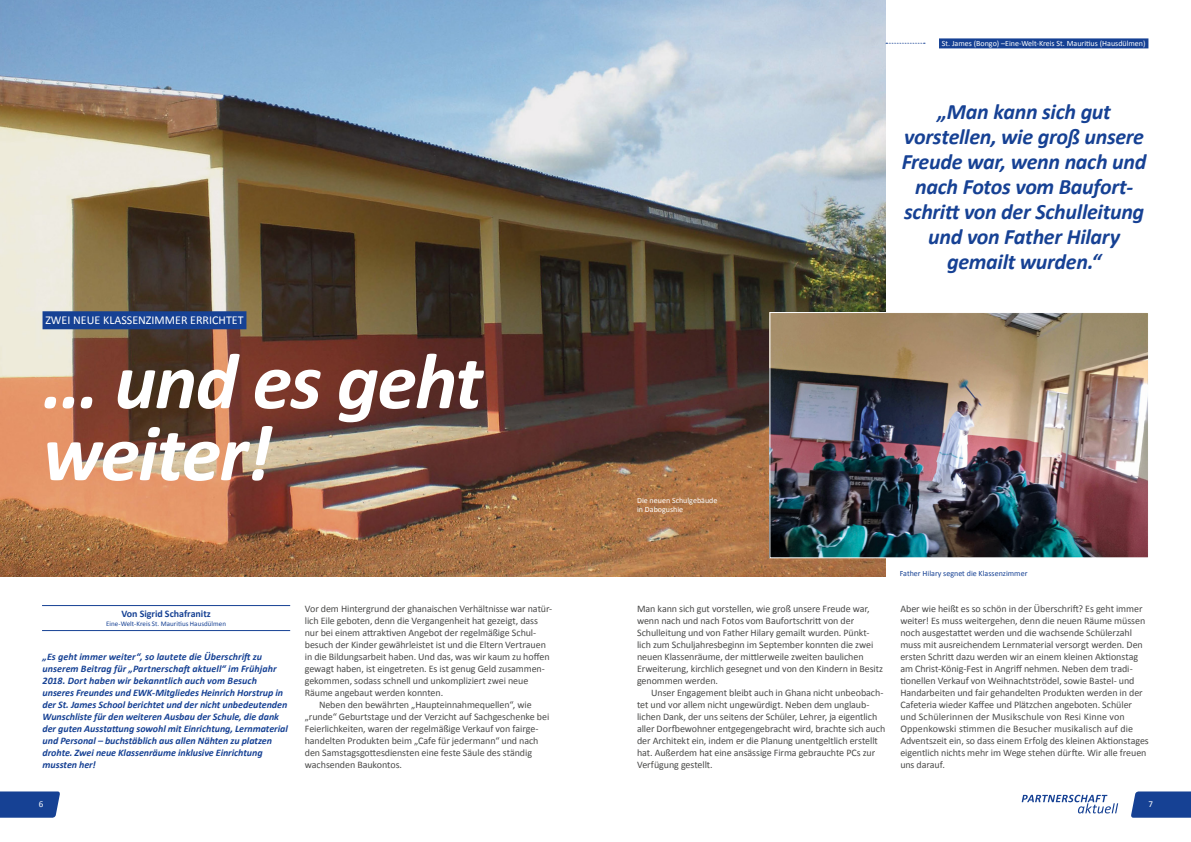
<style>
.page{position:relative;width:1191px;height:842px;background:#fff}
.page>*{position:absolute;margin:0;border:0;box-sizing:border-box;transform-origin:0 0}
.Inhalt{font:italic 700 80px "Calibri";letter-spacing:-.02em;color:#fff}
.t1{font:italic 700 22px/25px "Calibri";letter-spacing:-.015em;color:#164194;text-align:center}
.Absatzformat_3{font:12px "Calibri";color:#fff}
.t2{font:10px/12px "Calibri";letter-spacing:-.01em;color:#4a4a49}
.t3{font:italic 700 10px/12px "Calibri";letter-spacing:-.005em;color:#164194}
.t4{font:700 10px "Calibri";letter-spacing:-.005em;color:#164194}
.t5{font:9px "Calibri";color:#fff}
.Absatzformat_1{font:8px "Calibri";color:#fff}
.t6{font:8px "Calibri";color:#164194}
.t7{font:7px "Calibri";letter-spacing:.005em;color:#164194}
</style>
<div class="page">
<img style="left:0;top:0;width:885px;height:576px">
<img style="left:771px;top:314px;width:376px;height:242px">
<div style="left:769px;top:312px;width:380px;height:246px;border:1px solid #fff"></div>
<svg style="left:1131px;top:791px;width:60px;height:27px;background:#254d9a"></svg>
<svg style="left:0;top:791px;width:60px;height:27px;background:#254d9b"></svg>
<svg style="left:1021px;top:795px;width:97px;height:18px"></svg>
<div style="left:43px;top:311px;width:203px;height:18px;background:#164194"></div>
<svg style="left:886px;top:43px;width:39px;height:1px"></svg>
<div style="left:939px;top:38px;width:209px;height:10px;background:#164194"></div>
<hr style="left:42px;top:605px;width:248px;height:1px;background:#164194">
<hr style="left:42px;top:630px;width:248px;height:1px;background:#164194">
<p class="Absatzformat_1" style="left:942px;top:38px;width:205px">St. James (Bongo) –Eine-Welt-Kreis St. Mauritius (Hausdülmen)</p>
<p class="Absatzformat_3" style="left:45px;top:313px;width:200px">ZWEI NEUE KLASSENZIMMER ERRICHTET</p>
<p class="Inhalt" style="left:43px;top:332px;width:442px">… und es geht</p>
<p class="Inhalt" style="left:43px;top:404px;width:231px">weiter!</p>
<p class="t4" style="left:121px;top:607px;width:91px">Von Sigrid Schafranitz</p>
<p class="t7" style="left:106px;top:619px;width:121px">Eine-Welt-Kreis St. Mauritius Hausdülmen</p>
<p class="t3" style="left:43px;top:650px;width:221px">„Es geht immer weiter“, so lautete die Überschrift zu</p>
<p class="t3" style="left:43px;top:662px;width:235px">unserem Beitrag für „Partnerschaft aktuell“ im Frühjahr<br>2018. Dort haben wir bekanntlich auch vom Besuch</p>
<p class="t3" style="left:43px;top:686px;width:247px">unseres Freundes und EWK-Mitgliedes Heinrich Horstrup in der St. James School berichtet und der nicht unbedeutenden Wunschliste für den weiteren Ausbau der Schule, die dank der guten Ausstattung sowohl mit Einrichtung, Lernmaterial und Personal – buchstäblich aus allen Nähten zu platzen drohte. Zwei neue Klassenräume inklusive Einrichtung</p>
<p class="t3" style="left:43px;top:758px;width:55px">mussten her!</p>
<p class="t2" style="left:305px;top:602px;width:249px">Vor dem Hintergrund der ghanaischen Verhältnisse war natür&shy;lich Eile geboten, denn die Vergangenheit hat gezeigt, dass nur bei einem attraktiven Angebot der regelmäßige Schul&shy;besuch der Kinder gewährleistet ist und die Eltern Vertrauen in die Bildungsarbeit haben. Und das, was wir kaum zu hoffen gewagt haben, ist eingetreten. Es ist genug Geld zusammen&shy;gekommen, sodass schnell und unkompliziert zwei neue Räume angebaut werden konnten.</p>
<p class="t2" style="left:305px;top:698px;width:246px;text-indent:14px">Neben den bewährten „Haupteinnahmequellen“, wie „runde“ Geburtstage und der Verzicht auf Sachgeschenke bei Feierlichkeiten, waren der regelmäßige Verkauf von fairge&shy;handelten Produkten beim „Cafe für jedermann“ und nach den Samstagsgottesdiensten eine feste Säule des ständig wachsenden Baukontos.</p>
<p class="t1" style="left:937px;top:98px;width:175px">„Man kann sich gut</p>
<p class="t1" style="left:901px;top:123px;width:246px">vorstellen, wie groß unsere<br>Freude war, wenn nach und nach Fotos vom Baufort&shy;schritt von der Schulleitung und von Father Hilary</p>
<p class="t1" style="left:947px;top:248px;width:156px">gemailt wurden.“</p>
<p class="Absatzformat_1" style="left:637px;top:495px;width:82px">Die neuen Schulgebäude</p>
<p class="Absatzformat_1" style="left:637px;top:505px;width:48px">in Dabogushie</p>
<p class="t2" style="left:637px;top:602px;width:248px">Man kann sich gut vorstellen, wie groß unsere Freude war, wenn nach und nach Fotos vom Baufortschritt von der Schulleitung und von Father Hilary gemailt wurden. Pünkt&shy;lich zum Schuljahresbeginn im September konnten die zwei neuen Klassenräume, der mittlerweile zweiten baulichen Erweiterung, kirchlich gesegnet und von den Kindern in Besitz genommen werden.</p>
<p class="t2" style="left:637px;top:686px;width:250px;text-indent:14px">Unser Engagement bleibt auch in Ghana nicht unbeobach&shy;tet und vor allem nicht ungewürdigt. Neben dem unglaub&shy;lichen Dank, der uns seitens der Schüler, Lehrer, ja eigentlich aller Dorfbewohner entgegengebracht wird, brachte sich auch der Architekt ein, indem er die Planung unentgeltlich erstellt hat. Außerdem hat eine ansässige Firma gebrauchte PCs zur Verfügung gestellt.</p>
<p class="t6" style="left:900px;top:569px;width:129px">Father Hilary segnet die Klassenzimmer</p>
<p class="t2" style="left:900px;top:602px;width:246px">Aber wie heißt es so schön in der Überschrift? Es geht immer weiter! Es muss weitergehen, denn die neuen Räume müssen noch ausgestattet werden und die wachsende Schülerzahl muss mit ausreichendem Lernmaterial versorgt werden. Den ersten Schritt dazu werden wir an einem kleinen Aktionstag am Christ-König-Fest in Angriff nehmen. Neben dem tradi&shy;tionellen Verkauf von Weihnachtströdel, sowie Bastel- und Handarbeiten und fair gehandelten Produkten werden in der Cafeteria wieder Kaffee und Plätzchen angeboten. Schüler und Schülerinnen der Musikschule von Resi Kinne von</p>
<p class="t2" style="left:900px;top:722px;width:250px">Oppenkowski stimmen die Besucher musikalisch auf die<br>Adventszeit ein, so dass einem Erfolg des kleinen Aktionstages eigentlich nichts mehr im Wege stehen dürfte. Wir alle freuen</p>
<p class="t2" style="left:900px;top:758px;width:46px">uns darauf.</p>
<p class="t5" style="left:39px;top:799px;width:6px">6</p>
<p class="t5" style="left:1148px;top:799px;width:6px">7</p>
</div>
